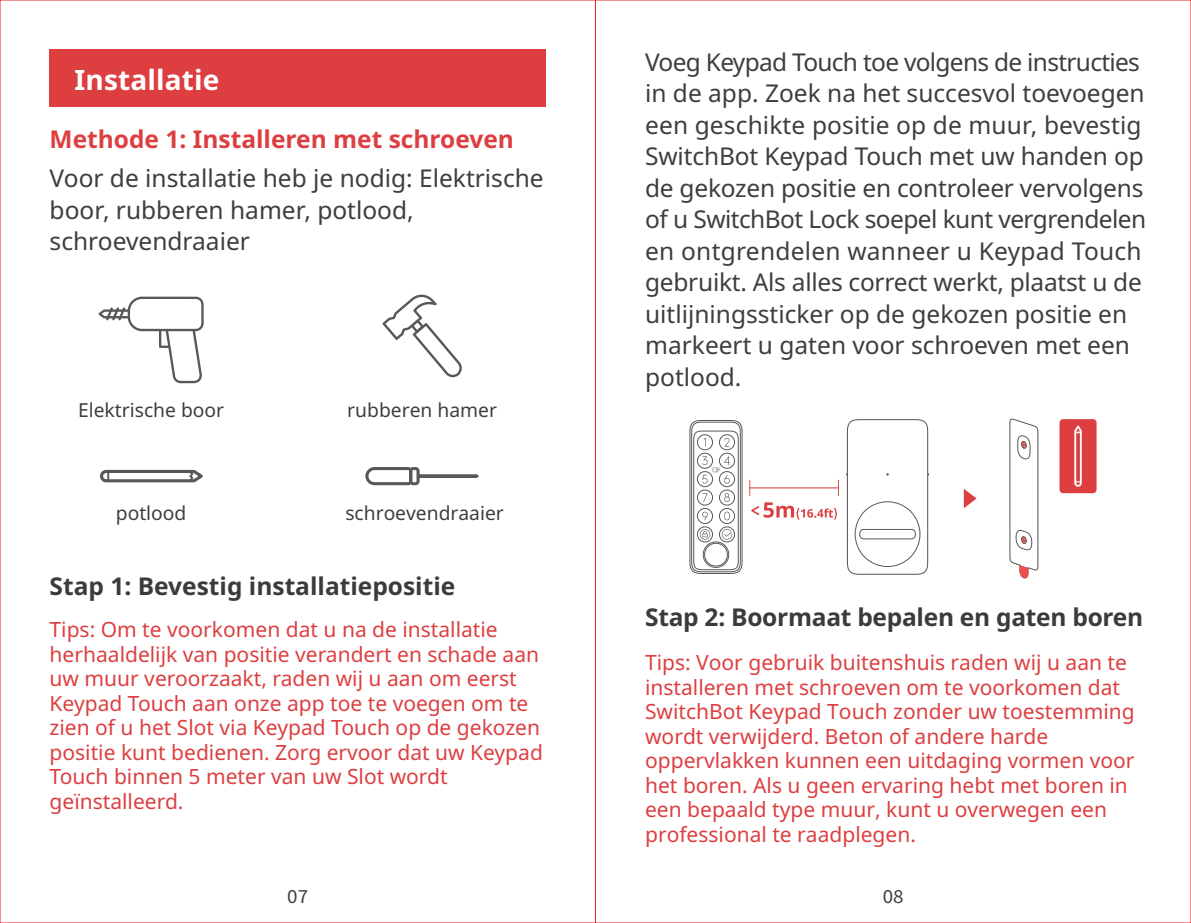
<style>
.page{position:relative;width:1191px;height:923px;background:#fff}
.page>*{position:absolute;margin:0;border:0;box-sizing:border-box;transform-origin:0 0}
.t1{font:700 28px "Noto Sans";letter-spacing:.005em;color:#fff}
.t2{font:24.5px/31.5px "Noto Sans";color:#3e3e3f}
.t3{font:700 24.5px "Noto Sans";letter-spacing:-.005em;color:#3d3b3a}
.t4{font:700 24.5px "Noto Sans";color:#dd3f41}
.t5{font:21px/24.5px "Noto Sans";color:#dd3f41}
.t6{font:19.25px "Noto Sans";color:#3e3e3f}
.t7{font:17.5px "Noto Sans JP";color:#3e3e3f;scale:1.07 1}
</style>
<div class="page">
<div style="left:50px;top:50px;width:496px;height:57px;background:#dd3f41"></div>
<svg style="left:98px;top:297px;width:106px;height:86px"></svg>
<svg style="left:382px;top:294px;width:80px;height:84px"></svg>
<svg style="left:365px;top:467px;width:114px;height:18px"></svg>
<svg style="left:100px;top:469px;width:103px;height:14px"></svg>
<svg style="left:963px;top:489px;width:13px;height:19px"></svg>
<svg style="left:846px;top:419px;width:83px;height:156px"></svg>
<svg style="left:689px;top:420px;width:54px;height:154px"></svg>
<div style="left:1059px;top:419px;width:37px;height:74px;background:#dd3f41;border-radius:4px"></div>
<svg style="left:1074px;top:425px;width:7px;height:62px"></svg>
<svg style="left:1009px;top:418px;width:30px;height:161px"></svg>
<svg style="left:749px;top:480px;width:90px;height:16px"></svg>
<svg style="left:751px;top:502px;width:86px;height:18px"></svg>
<h1 class="t1" style="left:74px;top:60px;width:146px">Installatie</h1>
<p class="t4" style="left:50px;top:122px;width:466px">Methode 1: Installeren met schroeven</p>
<p class="t2" style="left:50px;top:163px;width:495px">Voor de installatie heb je nodig: Elektrische boor, rubberen hamer, potlood, schroevendraaier</p>
<p class="t6" style="left:78px;top:396px;width:147px">Elektrische boor</p>
<p class="t6" style="left:347px;top:396px;width:151px">rubberen hamer</p>
<p class="t6" style="left:116px;top:499px;width:72px">potlood</p>
<p class="t6" style="left:345px;top:499px;width:160px">schroevendraaier</p>
<p class="t3" style="left:50px;top:569px;width:407px">Stap 1: Bevestig installatiepositie</p>
<p class="t5" style="left:50px;top:618px;width:495px">Tips: Om te voorkomen dat u na de installatie herhaaldelijk van positie verandert en schade aan uw muur veroorzaakt, raden wij u aan om eerst Keypad Touch aan onze app toe te voegen om te zien of u het Slot via Keypad Touch op de gekozen positie kunt bedienen. Zorg ervoor dat uw Keypad Touch binnen 5 meter van uw Slot wordt geïnstalleerd.</p>
<p class="t2" style="left:645px;top:47px;width:503px">Voeg Keypad Touch toe volgens de instructies in de app. Zoek na het succesvol toevoegen een geschikte positie op de muur, bevestig SwitchBot Keypad Touch met uw handen op de gekozen positie en controleer vervolgens of u SwitchBot Lock soepel kunt vergrendelen en ontgrendelen wanneer u Keypad Touch gebruikt. Als alles correct werkt, plaatst u de uitlijningssticker op de gekozen positie en markeert u gaten voor schroeven met een potlood.</p>
<p class="t3" style="left:645px;top:600px;width:499px">Stap 2: Boormaat bepalen en gaten boren</p>
<p class="t5" style="left:645px;top:650px;width:491px">Tips: Voor gebruik buitenshuis raden wij u aan te installeren met schroeven om te voorkomen dat SwitchBot Keypad Touch zonder uw toestemming wordt verwijderd. Beton of andere harde oppervlakken kunnen een uitdaging vormen voor het boren. Als u geen ervaring hebt met boren in een bepaald type muur, kunt u overwegen een professional te raadplegen.</p>
<p class="t7" style="left:287px;top:887px;width:21px">07</p>
<p class="t7" style="left:882px;top:887px;width:21px">08</p>
</div>
